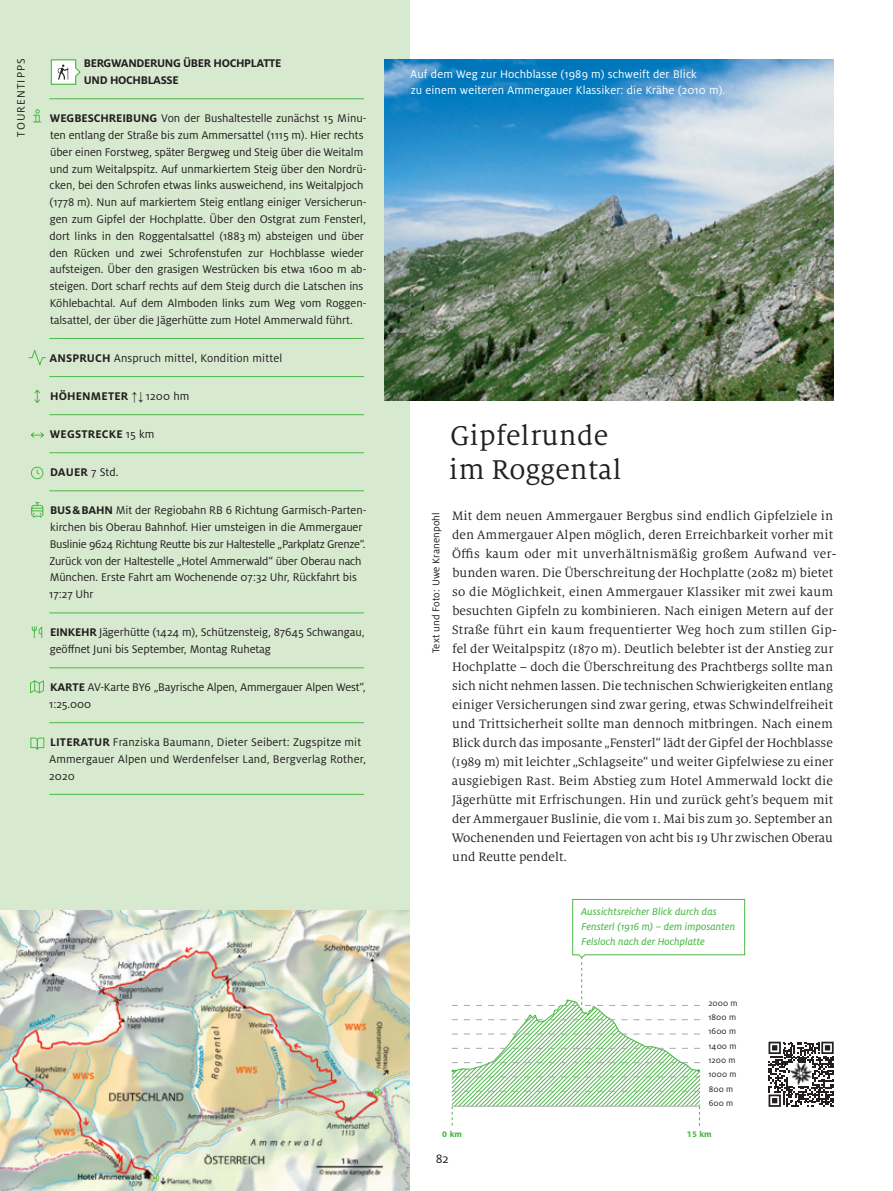
<style>
.page{position:relative;width:893px;height:1191px;background:#fff}
.page>*{position:absolute;margin:0;border:0;box-sizing:border-box;transform-origin:0 0}
.t1{font:30px/34.7px "Milo Serif OT";letter-spacing:.01em;color:#231f20}
.t2{font:13.5px/18.9px "Milo Serif OT";letter-spacing:.005em;color:#231f20}
.t3{font:13.5px "Milo Pro";color:#231f20}
.t4{font:12.3px/16.8px "Milo Pro";letter-spacing:-.005em;color:#231f20}
.t5{font:12.3px/16.8px "Milo Pro";letter-spacing:.01em;color:#fff}
.t6{font:700 12.3px/16.8px "Milo Pro";letter-spacing:-.025em;color:#231f20}
.t7{font:700 12.3px "Milo Pro";letter-spacing:.015em;color:#231f20}
.t8{font:12px "Milo Pro";letter-spacing:.09em;color:#231f20}
.t9{font:10.95px/15.1px "Milo Pro Text Ita";letter-spacing:.005em;color:#4cb848}
.t10{font:10.95px "Milo Pro";letter-spacing:.01em;color:#231f20}
.t11{font:9px "Milo Pro";letter-spacing:.01em;color:#231f20}
.t12{font:800 9px "Milo Pro";color:#4cb848}
.s1{font-weight:700}
.s2{font-family:"Arial";font-weight:400}
.s3{font-weight:400}
</style>
<div class="page">
<div style="left:0;top:0;width:409px;height:1191px;background:#d7eacf"></div>
<img style="left:385px;top:60px;width:448px;height:340px">
<img style="left:0;top:910px;width:409px;height:281px">
<svg style="left:31px;top:466px;width:13px;height:13px"></svg>
<svg style="left:30px;top:432px;width:14px;height:6px"></svg>
<svg style="left:34px;top:389px;width:6px;height:14px"></svg>
<svg style="left:30px;top:680px;width:14px;height:14px"></svg>
<svg style="left:30px;top:737px;width:15px;height:13px"></svg>
<svg style="left:28px;top:350px;width:18px;height:16px"></svg>
<svg style="left:31px;top:502px;width:13px;height:16px"></svg>
<svg style="left:33px;top:109px;width:9px;height:14px"></svg>
<hr style="left:49px;top:98px;width:315px;height:1px;background:#4cb848">
<hr style="left:49px;top:338px;width:315px;height:1px;background:#4cb848">
<hr style="left:49px;top:376px;width:315px;height:1px;background:#4cb848">
<hr style="left:49px;top:414px;width:315px;height:1px;background:#4cb848">
<hr style="left:49px;top:452px;width:315px;height:1px;background:#4cb848">
<hr style="left:49px;top:490px;width:315px;height:1px;background:#4cb848">
<hr style="left:49px;top:612px;width:315px;height:1px;background:#4cb848">
<hr style="left:49px;top:667px;width:315px;height:1px;background:#4cb848">
<hr style="left:49px;top:722px;width:315px;height:1px;background:#4cb848">
<hr style="left:49px;top:794px;width:315px;height:1px;background:#4cb848">
<svg style="left:51px;top:59px;width:30px;height:26px"></svg>
<svg style="left:768px;top:1041px;width:66px;height:65px"></svg>
<img style="left:790px;top:1063px;width:22px;height:21px">
<svg style="left:32px;top:626px;width:11px;height:12px"></svg>
<svg style="left:452px;top:899px;width:293px;height:226px"></svg>
<p class="t8" style="left:14px;top:137px;width:80px;rotate:-90deg">TOURENTIPPS</p>
<p class="t6" style="left:84px;top:55px;width:199px">BERGWANDERUNG ÜBER HOCHPLATTE<br>UND HOCHBLASSE</p>
<p class="t4" style="left:50px;top:110px;width:318px"><span class="s1">WEGBESCHREIBUNG</span> Von der Bushaltestelle zunächst 15 Minu&shy;ten entlang der Straße bis zum Ammersattel (1115 m). Hier rechts über einen Forstweg, später Bergweg und Steig über die Weitalm und zum Weitalpspitz. Auf unmarkiertem Steig über den Nordrü&shy;cken, bei den Schrofen etwas links ausweichend, ins Weitalpjoch (1778 m). Nun auf markiertem Steig entlang einiger Versicherun&shy;gen zum Gipfel der Hochplatte. Über den Ostgrat zum Fensterl, dort links in den Roggentalsattel (1883 m) absteigen und über den Rücken und zwei Schrofenstufen zur Hochblasse wieder aufsteigen. Über den grasigen Westrücken bis etwa 1600 m ab&shy;steigen. Dort scharf rechts auf dem Steig durch die Latschen ins Köhlebachtal. Auf dem Almboden links zum Weg vom Roggen&shy;talsattel, der über die Jägerhütte zum Hotel Ammerwald führt.</p>
<p class="t4" style="left:49px;top:350px;width:234px"><span class="s1">ANSPRUCH</span> Anspruch mittel, Kondition mittel</p>
<p class="t7" style="left:50px;top:389px;width:141px">HÖHENMETER <span class="s2">↑↓</span> <span class="s3">1200 hm</span></p>
<p class="t7" style="left:50px;top:427px;width:106px">WEGSTRECKE <span class="s3">15 km</span></p>
<p class="t6" style="left:50px;top:464px;width:70px">DAUER <span class="s3">7 Std.</span></p>
<p class="t4" style="left:49px;top:502px;width:319px"><span class="s1">BUS &amp; BAHN</span> Mit der Regiobahn RB 6 Richtung Garmisch-Parten&shy;kirchen bis Oberau Bahnhof. Hier umsteigen in die Ammergauer Buslinie 9624 Richtung Reutte bis zur Haltestelle „Parkplatz Grenze“.<br>Zurück von der Haltestelle „Hotel Ammerwald“ über Oberau nach München. Erste Fahrt am Wochenende 07:32 Uhr, Rückfahrt bis 17:27 Uhr</p>
<p class="t4" style="left:50px;top:624px;width:316px"><span class="s1">EINKEHR</span> Jägerhütte (1424 m), Schützensteig, 87645 Schwangau, geöffnet Juni bis September, Montag Ruhetag</p>
<p class="t4" style="left:49px;top:679px;width:318px"><span class="s1">KARTE</span> AV-Karte BY6 „Bayrische Alpen, Ammergauer Alpen West“,<br>1:25.000</p>
<p class="t4" style="left:49px;top:734px;width:318px"><span class="s1">LITERATUR</span> Franziska Baumann, Dieter Seibert: Zugspitze mit<br>Ammergauer Alpen und Werdenfelser Land, Bergverlag Rother,<br>2020</p>
<p class="t5" style="left:410px;top:65px;width:317px">Auf dem Weg zur Hochblasse (1989 m) schweift der Blick<br>zu einem weiteren Ammergauer Klassiker: die Krähe (2010 m).</p>
<h1 class="t1" style="left:449px;top:418px;width:174px">Gipfelrunde im Roggental</h1>
<p class="t10" style="left:430px;top:653px;width:142px;rotate:-90deg">Text und Foto: Uwe Kranenpohl</p>
<p class="t2" style="left:451px;top:507px;width:387px">Mit dem neuen Ammergauer Bergbus sind endlich Gipfelziele in den Ammergauer Alpen möglich, deren Erreichbarkeit vorher mit Öffis kaum oder mit unverhältnismäßig großem Aufwand ver&shy;bunden waren. Die Überschreitung der Hochplatte (2082 m) bietet so die Möglichkeit, einen Ammergauer Klassiker mit zwei kaum besuchten Gipfeln zu kombinieren. Nach einigen Metern auf der Straße führt ein kaum frequentierter Weg hoch zum stillen Gip&shy;fel der Weitalpspitz (1870 m). Deutlich belebter ist der Anstieg zur Hochplatte – doch die Überschreitung des Prachtbergs sollte man sich nicht nehmen lassen. Die technischen Schwierigkeiten entlang einiger Versicherungen sind zwar gering, etwas Schwindelfreiheit und Trittsicherheit sollte man dennoch mitbringen. Nach einem Blick durch das imposante „Fensterl“ lädt der Gipfel der Hochblasse (1989 m) mit leichter „Schlagseite“ und weiter Gipfelwiese zu einer ausgiebigen Rast. Beim Abstieg zum Hotel Ammerwald lockt die Jägerhütte mit Erfrischungen. Hin und zurück geht’s bequem mit der Ammergauer Buslinie, die vom 1. Mai bis zum 30. September an Wochenenden und Feiertagen von acht bis 19 Uhr zwischen Oberau und Reutte pendelt.</p>
<p class="t9" style="left:581px;top:903px;width:156px">Aussichtsreicher Blick durch das<br>Fensterl (1916 m) – dem imposanten<br>Felsloch nach der Hochplatte</p>
<p class="t11" style="left:708px;top:997px;width:31px">2000 m</p>
<p class="t11" style="left:708px;top:1012px;width:29px">1800 m</p>
<p class="t11" style="left:708px;top:1055px;width:29px">1200 m</p>
<p class="t11" style="left:708px;top:1026px;width:29px">1600 m</p>
<p class="t11" style="left:708px;top:1040px;width:30px">1400 m</p>
<p class="t11" style="left:708px;top:1069px;width:30px">1000 m</p>
<p class="t11" style="left:709px;top:1083px;width:26px">800 m</p>
<p class="t11" style="left:709px;top:1098px;width:26px">600 m</p>
<p class="t12" style="left:442px;top:1128px;width:21px">0 km</p>
<p class="t12" style="left:687px;top:1129px;width:26px">15 km</p>
<p class="t3" style="left:436px;top:1151px;width:15px">82</p>
</div>
